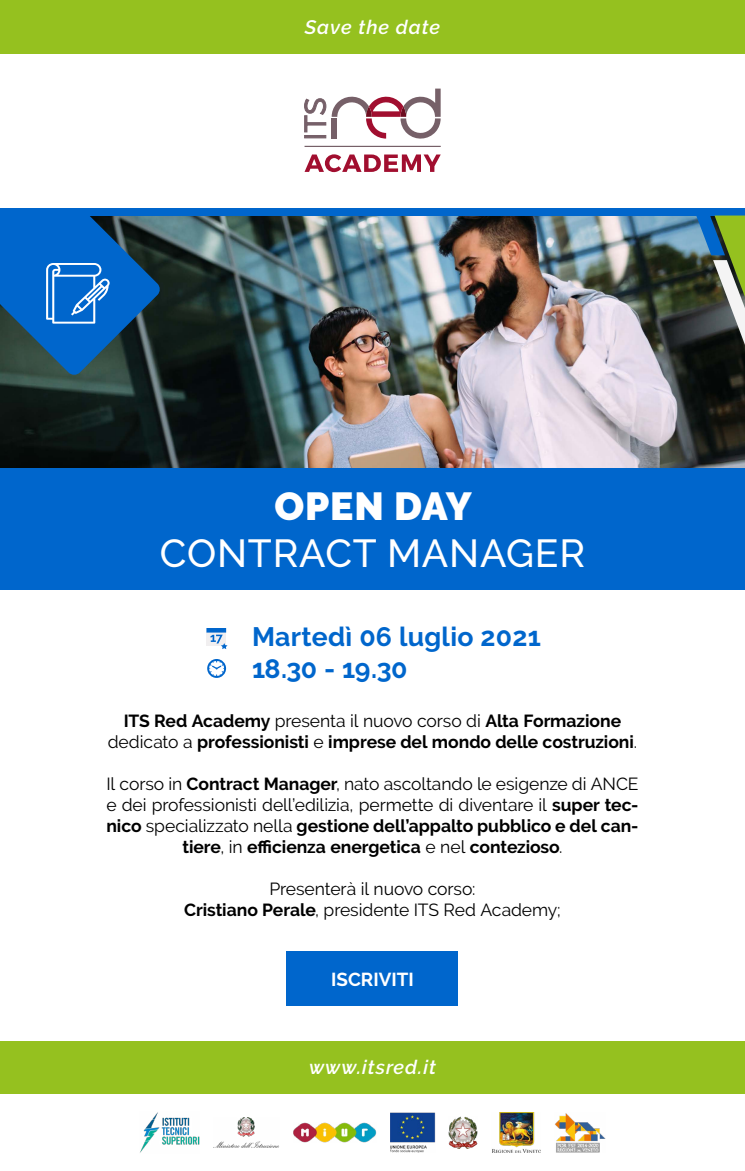
<style>
.page{position:relative;width:745px;height:1171px;background:#fff}
.page>*{position:absolute;margin:0;border:0;box-sizing:border-box;transform-origin:0 0}
.t1{font:500 39px "Raleway";letter-spacing:.02em;color:#fff}
.t2{font:900 39px "Raleway";letter-spacing:.02em;color:#fff}
.t3{font:700 26.62px/31.9px "Raleway";letter-spacing:.01em;color:#06c}
.t4{font:italic 600 19.5px "Raleway";letter-spacing:.05em;color:#fff}
.t5{font:700 18.75px "Raleway";color:#fff}
.t6{font:17.5px/21px "Raleway";letter-spacing:-.005em;color:#000;text-align:center}
.t7{font:700 17.5px/21px "Raleway";letter-spacing:-.005em;color:#000;text-align:center}
.s1{font-weight:400}
.s2{font-weight:700}
</style>
<div class="page">
<svg style="left:304px;top:154px;width:136px;height:18px"></svg>
<hr style="left:304px;top:146px;width:136px;height:1px;background:#766068">
<svg style="left:304px;top:89px;width:136px;height:50px"></svg>
<div style="left:0;top:0;width:744px;height:53px;background:#95c11f"></div>
<img style="left:0;top:216px;width:744px;height:253px">
<svg style="left:0;top:216px;width:160px;height:159px;background:#175e9d"></svg>
<div style="left:0;top:469px;width:744px;height:121px;background:#06c"></div>
<div style="left:0;top:208px;width:744px;height:8px;background:#06c"></div>
<svg style="left:207px;top:659px;width:19px;height:19px"></svg>
<div style="left:0;top:1041px;width:744px;height:53px;background:#95c11f"></div>
<img style="left:140px;top:1112px;width:59px;height:41px">
<img style="left:213px;top:1117px;width:66px;height:31px">
<img style="left:293px;top:1122px;width:83px;height:21px">
<img style="left:390px;top:1113px;width:45px;height:39px">
<img style="left:492px;top:1112px;width:48px;height:41px">
<img style="left:448px;top:1116px;width:29px;height:33px">
<img style="left:555px;top:1113px;width:50px;height:40px">
<svg style="left:695px;top:216px;width:49px;height:129px;background:#5e745c"></svg>
<svg style="left:605px;top:217px;width:5px;height:158px"></svg>
<div style="left:286px;top:952px;width:172px;height:54px;background:#06c"></div>
<svg style="left:206px;top:628px;width:21px;height:21px"></svg>
<p class="t4" style="left:304px;top:16px;width:137px">Save the date</p>
<h1 class="t2" style="left:274px;top:483px;width:199px">OPEN DAY</h1>
<h1 class="t1" style="left:160px;top:531px;width:426px">CONTRACT MANAGER</h1>
<h2 class="t3" style="left:252px;top:621px;width:290px">Martedì 06 luglio 2021<br>18.30 - 19.30</h2>
<p class="t7" style="left:108px;top:711px;width:530px">ITS Red Academy <span class="s1">presenta il nuovo corso di</span> Alta Formazione <span class="s1">dedicato a</span> professionisti <span class="s1">e</span> imprese del mondo delle costruzioni<span class="s1">.</span></p>
<p class="t6" style="left:106px;top:773px;width:533px">Il corso in <span class="s2">Contract Manager</span>, nato ascoltando le esigenze di ANCE e dei professionisti dell’edilizia, permette di diventare il <span class="s2">super tec&shy;nico</span> specializzato nella <span class="s2">gestione dell’appalto pubblico e del can&shy;tiere</span>, in <span class="s2">efficienza energetica</span> e nel <span class="s2">contezioso</span>.</p>
<p class="t6" style="left:184px;top:878px;width:378px">Presenterà il nuovo corso:<br><span class="s2">Cristiano Perale</span>, presidente ITS Red Academy;</p>
<p class="t5" style="left:331px;top:969px;width:84px">ISCRIVITI</p>
<p class="t4" style="left:309px;top:1056px;width:128px">www.itsred.it</p>
</div>
